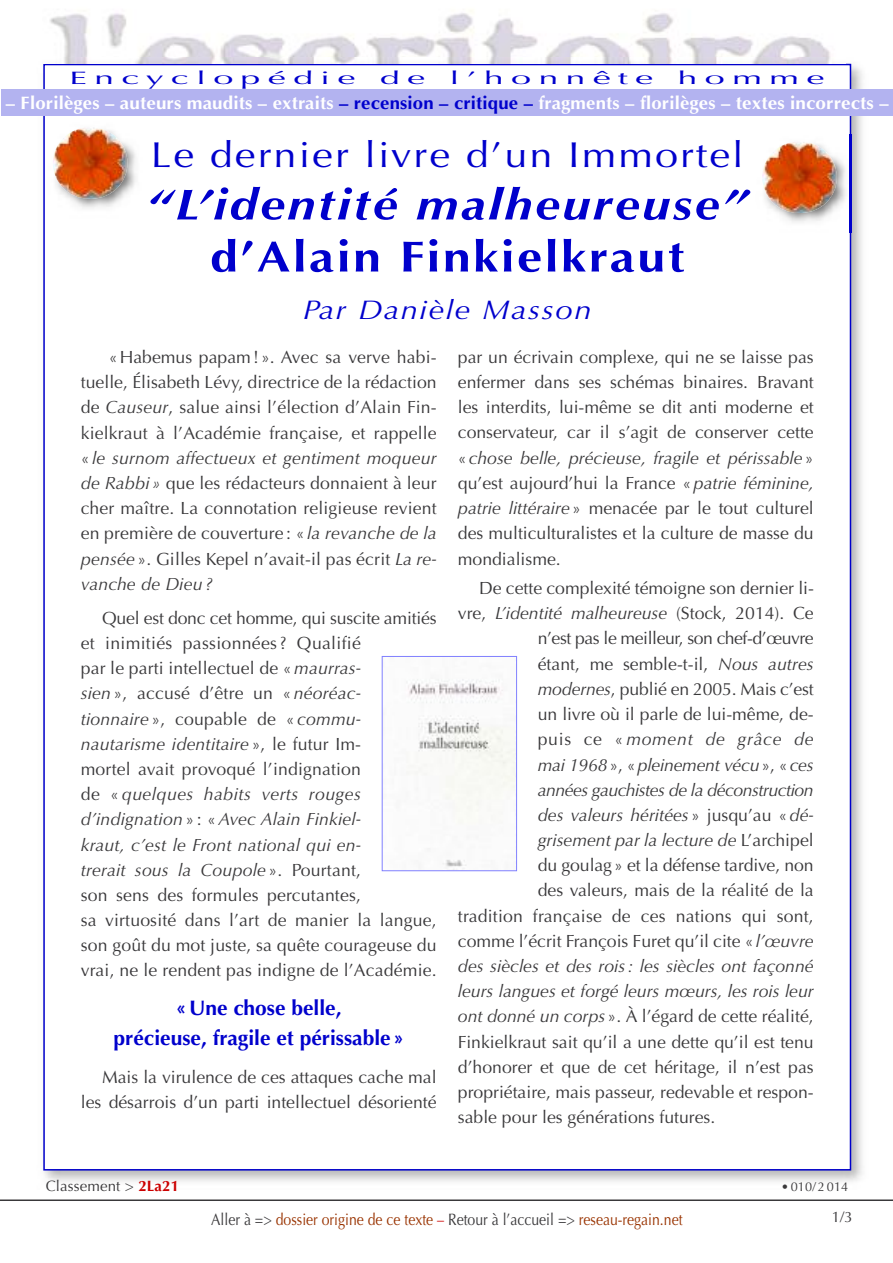
<style>
.page{position:relative;width:893px;height:1263px;background:#fff}
.page>*{position:absolute;margin:0;border:0;box-sizing:border-box;transform-origin:0 0}
.t1{font:italic 700 43.5px "Optima";letter-spacing:.05em;color:#00c;scale:1.15 1}
.t2{font:700 43.5px "Optima";letter-spacing:.05em;color:#00c;scale:1.15 1}
.t3{font:36px "Optima";letter-spacing:.05em;color:#00c;scale:1.15 1}
.t4{font:italic 27px "Optima";letter-spacing:.05em;color:#00c;scale:1.15 1}
.t5{font:700 21px/30px "Optima";color:#00c;text-align:center}
.t6{font:700 18px "Optima";letter-spacing:.01em;color:#fff}
.t7{font:18px "Optima";letter-spacing:.2em;color:#00c;scale:2 1}
.t8{font:17.7px/25.2px "Optima";color:#39383a;text-align:justify}
.t9{font:italic 17.7px "Optima";color:#39383a}
.t10{font:17.7px "Optima";letter-spacing:-.025em;color:#39383a}
.t11{font:italic 17.7px "Optima";letter-spacing:-.03em;color:#39383a}
.t12{font:italic 17.7px "Optima";letter-spacing:.04em;color:#39383a}
.t13{font:16.5px "Optima";color:#930;scale:.85 1}
.t14{font:15px "Optima";letter-spacing:.01em;color:#39383a}
.t15{font:12.75px "Optima";letter-spacing:.01em;color:#39383a}
.s1{color:#00c}
.s2{font-style:italic}
.s3{font-style:normal}
.s4{font-weight:700;color:#c00}
.s5{color:#39383a}
.s6{color:#c00}
</style>
<div class="page">
<img style="left:37px;top:63px;width:834px;height:1119px">
<div style="left:45px;top:65px;width:805px;height:1104px;background:#fff"></div>
<img style="left:43px;top:10px;width:803px;height:54px">
<hr style="left:0;top:1199px;width:893px;height:2px;background:#39383a">
<img style="left:70px;top:127px;width:66px;height:81px">
<img style="left:53px;top:128px;width:74px;height:71px">
<img style="left:779px;top:135px;width:77px;height:97px">
<img style="left:850px;top:135px;width:1px;height:97px">
<img style="left:762px;top:142px;width:75px;height:71px">
<div style="left:1px;top:90px;width:892px;height:26px;background:#b3b3f0"></div>
<img style="left:406px;top:679px;width:109px;height:190px">
<div style="left:382px;top:656px;width:135px;height:215px;border:1px solid #8080ff"></div>
<p class="t7" style="left:69px;top:68px;width:145px">Encyclopédie</p>
<p class="t7" style="left:380px;top:68px;width:24px">de</p>
<p class="t7" style="left:449px;top:68px;width:103px">l’honnête</p>
<p class="t7" style="left:678px;top:68px;width:75px">homme</p>
<p class="t6" style="left:6px;top:92px;width:884px">– Florilèges – auteurs maudits – extraits <span class="s1">– recension – critique –</span> fragments – florilèges – textes incorrects –</p>
<h2 class="t3" style="left:151px;top:134px;width:517px">Le dernier livre d’un Immortel</h2>
<h1 class="t1" style="left:147px;top:179px;width:523px">“L’identité malheureuse”</h1>
<h1 class="t2" style="left:210px;top:231px;width:414px">d’Alain Finkielkraut</h1>
<h3 class="t4" style="left:303px;top:294px;width:253px">Par Danièle Masson</h3>
<p class="t8" style="left:81px;top:345px;width:357px;text-indent:28px">«Habemus papam!». Avec sa verve habi&shy;tuelle, Élisabeth Lévy, directrice de la rédaction de <span class="s2">Causeur</span>, salue ainsi l’élection d’Alain Fin&shy;kielkraut à l’Académie française, et rappelle « <span class="s2">le surnom affectueux et gentiment moqueur de Rabbi »</span> que les rédacteurs donnaient à leur cher maître. La connotation religieuse revient en première de couverture : « <span class="s2">la revanche de la pensée</span> ». Gilles Kepel n’avait-il pas écrit <span class="s2">La re&shy;vanche de Dieu ?</span></p>
<p class="t8" style="left:81px;top:605px;width:357px;text-align:left;text-indent:21px">Quel est donc cet homme, qui suscite amitiés et inimitiés passionnées? Qualifié<br>par le parti intellectuel de « <span class="s2">maurras-<br>sien</span> », accusé d’être un « <span class="s2">néoréac-<br>tionnaire</span> », coupable de « <span class="s2">commu&shy;nautarisme identitaire</span> », le futur Im-<br>mortel avait provoqué l’indignation<br>de « <span class="s2">quelques habits verts rouges d’indignation</span> » : «<span class="s2">Avec Alain Finkiel-<br>kraut, c’est le Front national qui en-<br>trerait sous la Coupole</span> ». Pourtant,<br>son sens des formules percutantes,<br>sa virtuosité dans l’art de manier la langue, son goût du mot juste, sa quête courageuse du vrai, ne le rendent pas indigne de l’Académie.</p>
<p class="t5" style="left:114px;top:993px;width:292px">«Une chose belle,<br>précieuse, fragile et périssable»</p>
<p class="t8" style="left:81px;top:1064px;width:357px;text-align:right">Mais la virulence de ces attaques cache mal les désarrois d’un parti intellectuel désorienté</p>
<p class="t8" style="left:458px;top:345px;width:357px">par un écrivain complexe, qui ne se laisse pas enfermer dans ses schémas binaires. Bravant les interdits, lui-même se dit anti moderne et conservateur, car il s’agit de conserver cette «<span class="s2">chose belle, précieuse, fragile et périssable</span> » qu’est aujourd’hui la France «<span class="s2">patrie féminine, patrie littéraire</span>» menacée par le tout culturel des multiculturalistes et la culture de masse du mondialisme.</p>
<p class="t8" style="left:479px;top:576px;width:336px">De cette complexité témoigne son dernier li-</p>
<p class="t9" style="left:458px;top:603px;width:357px"><span class="s3">vre,</span> L’identité malheureuse <span class="s3">(Stock, 2014). Ce</span></p>
<p class="t10" style="left:538px;top:628px;width:277px">n’est pas le meilleur, son chef-d’œuvre</p>
<p class="t8" style="left:538px;top:651px;width:277px">étant, me semble-t-il, <span class="s2">Nous autres</span></p>
<p class="t8" style="left:538px;top:676px;width:277px"><span class="s2">modernes</span>, publié en 2005. Mais c’est</p>
<p class="t8" style="left:538px;top:702px;width:277px">un livre où il parle de lui-même, de-</p>
<p class="t12" style="left:538px;top:729px;width:277px"><span class="s3">puis ce «</span> moment de grâce de</p>
<p class="t9" style="left:538px;top:754px;width:277px">mai 1968<span class="s3">», «</span>pleinement vécu<span class="s3">», «</span>ces</p>
<p class="t11" style="left:538px;top:779px;width:277px">années gauchistes de la déconstruction</p>
<p class="t9" style="left:538px;top:804px;width:277px">des valeurs héritées <span class="s3">» jusqu’au «</span>dé-</p>
<p class="t9" style="left:538px;top:830px;width:277px">grisement par la lecture de <span class="s3">L’archipel</span></p>
<p class="t8" style="left:538px;top:853px;width:277px">du goulag» et la défense tardive, non</p>
<p class="t8" style="left:538px;top:878px;width:277px">des valeurs, mais de la réalité de la</p>
<p class="t8" style="left:458px;top:903px;width:357px">tradition française de ces nations qui sont,</p>
<p class="t8" style="left:458px;top:928px;width:357px">comme l’écrit François Furet qu’il cite «<span class="s2">l’œuvre</span></p>
<p class="t9" style="left:458px;top:956px;width:357px">des siècles et des rois: les siècles ont façonné</p>
<p class="t9" style="left:458px;top:981px;width:357px">leurs langues et forgé leurs mœurs, les rois leur</p>
<p class="t8" style="left:458px;top:1004px;width:357px"><span class="s2">ont donné un corps</span> ». À l’égard de cette réalité,</p>
<p class="t8" style="left:458px;top:1029px;width:357px">Finkielkraut sait qu’il a une dette qu’il est tenu</p>
<p class="t8" style="left:458px;top:1054px;width:357px">d’honorer et que de cet héritage, il n’est pas</p>
<p class="t8" style="left:458px;top:1079px;width:357px">propriétaire, mais passeur, redevable et respon-</p>
<p class="t8" style="left:458px;top:1105px;width:259px">sable pour les générations futures.</p>
<p class="t14" style="left:46px;top:1177px;width:135px">Classement &gt; <span class="s4">2La21</span></p>
<p class="t15" style="left:781px;top:1179px;width:69px">•010/2 014</p>
<p class="t13" style="left:211px;top:1209px;width:556px"><span class="s5">Aller à =&gt;</span> dossier origine de ce texte <span class="s6">–</span> <span class="s5">Retour à l’accueil =&gt;</span> reseau-regain.net</p>
<p class="t14" style="left:832px;top:1208px;width:22px">1/3</p>
</div>
